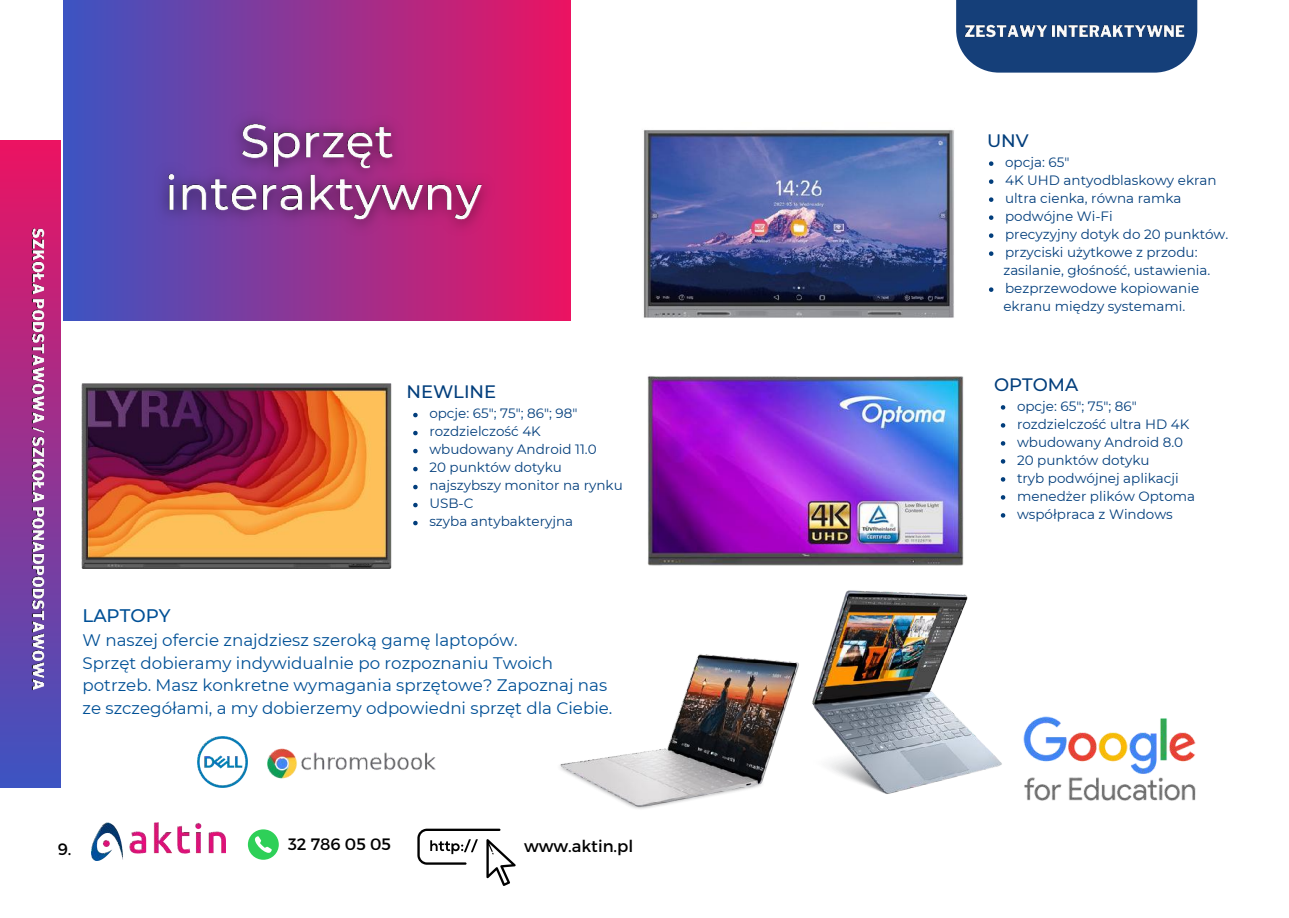
<style>
.page{position:relative;width:1289px;height:918px;background:#fff}
.page>*{position:absolute;margin:0;border:0;box-sizing:border-box;transform-origin:0 0}
.t1{font:500 18.15px "Montserrat";color:#005096}
.t2{font:500 18px "Montserrat";color:#023e7c}
.t3{font:16.65px/22.5px "Montserrat";color:#005096}
.t4{font:16.5px "Montserrat";color:#000}
.t5{font:13.5px/18px "Montserrat";color:#023e7c}
</style>
<div class="page">
<img style="left:81px;top:383px;width:311px;height:186px">
<div style="left:64px;top:0;width:506px;height:321px;background:linear-gradient(to right,#3c54c2,#eb1362)"></div>
<img style="left:643px;top:130px;width:311px;height:188px">
<img style="left:267px;top:748px;width:169px;height:31px">
<img style="left:197px;top:737px;width:51px;height:50px">
<img style="left:560px;top:594px;width:442px;height:215px">
<svg style="left:1000px;top:405px;width:5px;height:5px"></svg>
<svg style="left:1000px;top:423px;width:5px;height:5px"></svg>
<svg style="left:1000px;top:441px;width:5px;height:5px"></svg>
<svg style="left:1000px;top:459px;width:5px;height:5px"></svg>
<svg style="left:1000px;top:477px;width:5px;height:5px"></svg>
<svg style="left:1000px;top:495px;width:5px;height:5px"></svg>
<svg style="left:1000px;top:513px;width:5px;height:5px"></svg>
<img style="left:1023px;top:716px;width:173px;height:85px">
<svg style="left:413px;top:413px;width:4px;height:4px"></svg>
<svg style="left:413px;top:431px;width:4px;height:4px"></svg>
<svg style="left:413px;top:449px;width:4px;height:4px"></svg>
<svg style="left:413px;top:467px;width:4px;height:4px"></svg>
<svg style="left:413px;top:485px;width:4px;height:4px"></svg>
<svg style="left:413px;top:503px;width:4px;height:4px"></svg>
<svg style="left:413px;top:521px;width:4px;height:4px"></svg>
<img style="left:646px;top:376px;width:318px;height:230px">
<div style="left:956px;top:0;width:240px;height:73px;background:#153f79"></div>
<img style="left:964px;top:24px;width:221px;height:14px">
<img style="left:132px;top:105px;width:371px;height:137px">
<svg style="left:989px;top:161px;width:4px;height:5px"></svg>
<svg style="left:989px;top:179px;width:4px;height:5px"></svg>
<svg style="left:989px;top:197px;width:4px;height:5px"></svg>
<svg style="left:989px;top:215px;width:4px;height:5px"></svg>
<svg style="left:989px;top:233px;width:4px;height:5px"></svg>
<svg style="left:989px;top:251px;width:4px;height:5px"></svg>
<svg style="left:989px;top:287px;width:4px;height:5px"></svg>
<img style="left:92px;top:822px;width:134px;height:39px">
<div style="left:248px;top:829px;width:31px;height:31px;background:#2ed058;border-radius:50%"></div>
<svg style="left:255px;top:836px;width:17px;height:17px"></svg>
<svg style="left:417px;top:829px;width:98px;height:57px"></svg>
<div style="left:0;top:141px;width:60px;height:647px;background:linear-gradient(to bottom,#ec1362,#3c54c2)"></div>
<img style="left:28px;top:225px;width:19px;height:470px">
<h2 class="t2" style="left:406px;top:381px;width:91px">NEWLINE</h2>
<p class="t5" style="left:429px;top:405px;width:195px">opcje: 65"; 75"; 86"; 98" rozdzielczość 4K wbudowany Android 11.0<br>20 punktów dotyku najszybszy monitor na rynku<br>USB-C<br>szyba antybakteryjna</p>
<h1 class="t1" style="left:82px;top:605px;width:90px">LAPTOPY</h1>
<p class="t3" style="left:82px;top:629px;width:531px">W naszej ofercie znajdziesz szeroką gamę laptopów.<br>Sprzęt dobieramy indywidualnie po rozpoznaniu Twoich potrzeb. Masz konkretne wymagania sprzętowe? Zapoznaj nas ze szczegółami, a my dobierzemy odpowiedni sprzęt dla Ciebie.</p>
<p class="t4" style="left:288px;top:833px;width:105px">32 786 05 05</p>
<p class="t4" style="left:58px;top:838px;width:15px">9.</p>
<p class="t4" style="left:524px;top:835px;width:111px">www.aktin.pl</p>
<h2 class="t2" style="left:986px;top:129px;width:43px">UNV</h2>
<p class="t5" style="left:1003px;top:153px;width:226px">opcja: 65"<br>4K UHD antyodblaskowy ekran ultra cienka, równa ramka podwójne Wi-Fi<br>precyzyjny dotyk do 20 punktów. przyciski użytkowe z przodu: zasilanie, głośność, ustawienia. bezprzewodowe kopiowanie ekranu między systemami.</p>
<h2 class="t2" style="left:993px;top:373px;width:86px">OPTOMA</h2>
<p class="t5" style="left:1016px;top:397px;width:180px">opcje: 65"; 75"; 86" rozdzielczość ultra HD 4K wbudowany Android 8.0<br>20 punktów dotyku<br>tryb podwójnej aplikacji menedżer plików Optoma współpraca z Windows</p>
</div>
